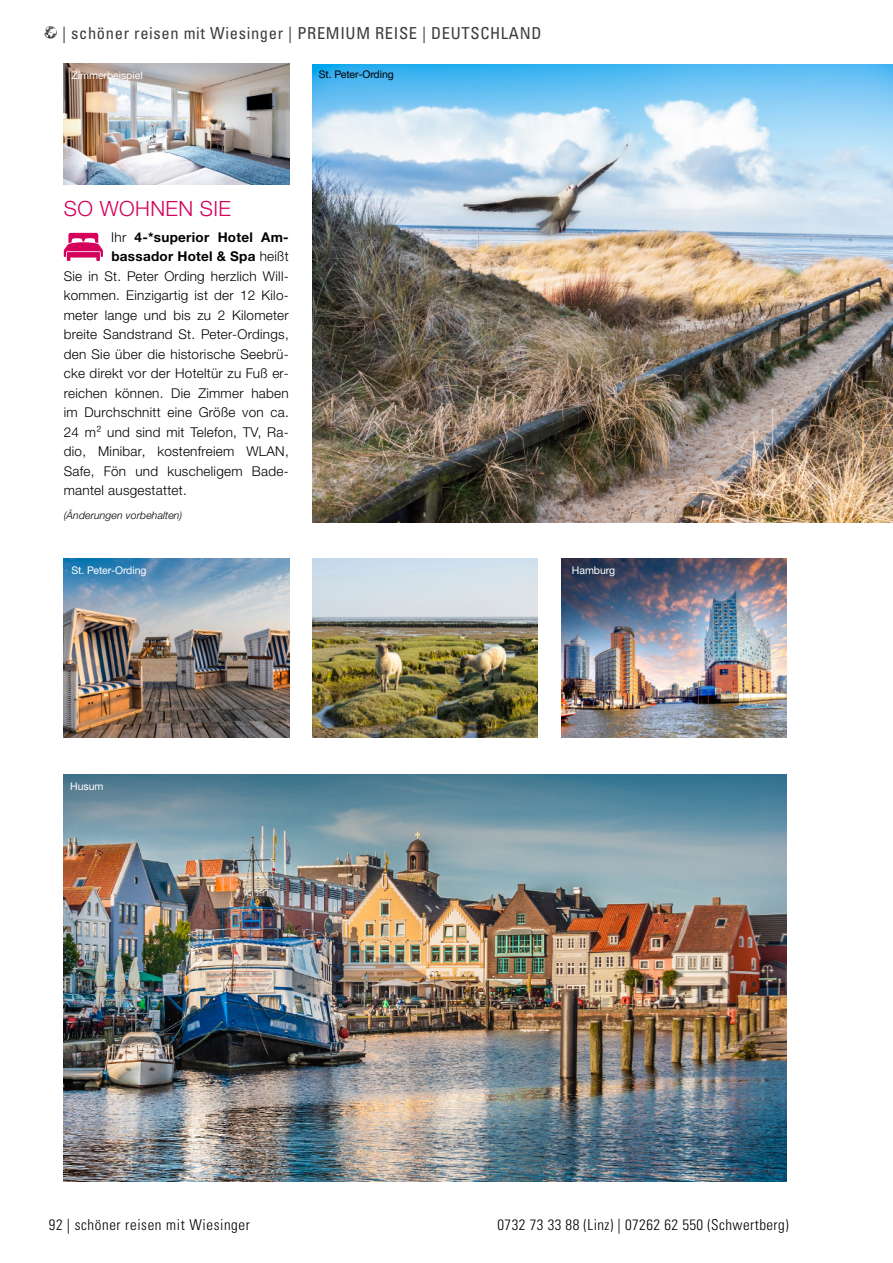
<style>
.page{position:relative;width:893px;height:1263px;background:#fff}
.page>*{position:absolute;margin:0;border:0;box-sizing:border-box;transform-origin:0 0}
.h2_linksbündig_pink{font:300 21px "Helvetica Neue LTW1 G";letter-spacing:.02em;color:#d4005a}
.t1{font:condensed 16.5px "Univers";letter-spacing:.04em;color:#3c3c3b}
.t2{font:300 condensed 15px "Univers";letter-spacing:.03em;color:#000}
.Reisetexte{font:300 13.5px "Helvetica Neue LTW1 G";letter-spacing:.02em;color:#000}
.Reisetexte-2{font:700 13.5px "Helvetica Neue LTW1 G";letter-spacing:.02em;color:#000}
.Bildtext_weiss{font:10.5px "Helvetica Neue LTW1 G";letter-spacing:-.005em;color:#fff}
.Sidenotes{font:italic 300 10.5px "Helvetica Neue LTW1 G";letter-spacing:.01em;color:#000}
.Bildtext_schwarz{font:10.5px "Helvetica Neue LTW1 G";letter-spacing:-.005em;color:#000}
.s1{font-weight:300}
</style>
<div class="page">
<img style="left:313px;top:559px;width:225px;height:178px">
<img style="left:64px;top:559px;width:225px;height:178px">
<img style="left:561px;top:559px;width:226px;height:178px">
<svg style="left:44px;top:26px;width:13px;height:13px"></svg>
<img style="left:313px;top:64px;width:580px;height:458px">
<svg style="left:64px;top:233px;width:39px;height:28px"></svg>
<img style="left:64px;top:774px;width:723px;height:407px">
<img style="left:64px;top:64px;width:225px;height:121px">
<p class="t1" style="left:62px;top:22px;width:481px">| schöner reisen mit Wiesinger | PREMIUM REISE | DEUTSCHLAND</p>
<p class="Bildtext_weiss" style="left:72px;top:69px;width:73px">Zimmerbeispiel</p>
<p class="Bildtext_schwarz" style="left:319px;top:67px;width:76px">St. Peter-Ording</p>
<p class="h2_linksbündig_pink" style="left:64px;top:196px;width:169px">SO WOHNEN SIE</p>
<p class="Reisetexte-2" style="left:111px;top:229px;width:179px"><span class="s1">Ihr</span> 4-*superior Hotel Am-</p>
<p class="Reisetexte-2" style="left:111px;top:248px;width:179px">bassador Hotel &amp; Spa <span class="s1">heißt</span></p>
<p class="Reisetexte" style="left:64px;top:268px;width:226px">Sie in St. Peter Ording herzlich Will-</p>
<p class="Reisetexte" style="left:64px;top:287px;width:226px">kommen. Einzigartig ist der 12 Kilo-</p>
<p class="Reisetexte" style="left:64px;top:307px;width:226px">meter lange und bis zu 2 Kilometer</p>
<p class="Reisetexte" style="left:64px;top:326px;width:227px">breite Sandstrand St. Peter-Ordings,</p>
<p class="Reisetexte" style="left:64px;top:346px;width:226px">den Sie über die historische Seebrü-</p>
<p class="Reisetexte" style="left:64px;top:365px;width:226px">cke direkt vor der Hoteltür zu Fuß er-</p>
<p class="Reisetexte" style="left:64px;top:385px;width:227px">reichen können. Die Zimmer haben</p>
<p class="Reisetexte" style="left:64px;top:404px;width:227px">im Durchschnitt eine Größe von ca.</p>
<p class="Reisetexte" style="left:64px;top:424px;width:226px">24 m² und sind mit Telefon, TV, Ra-</p>
<p class="Reisetexte" style="left:64px;top:443px;width:227px">dio, Minibar, kostenfreiem WLAN,</p>
<p class="Reisetexte" style="left:64px;top:463px;width:226px">Safe, Fön und kuscheligem Bade-</p>
<p class="Reisetexte" style="left:64px;top:482px;width:125px">mantel ausgestattet.</p>
<p class="Sidenotes" style="left:64px;top:509px;width:120px">(Änderungen vorbehalten)</p>
<p class="Bildtext_weiss" style="left:72px;top:564px;width:76px">St. Peter-Ording</p>
<p class="Bildtext_weiss" style="left:572px;top:564px;width:45px">Hamburg</p>
<p class="Bildtext_weiss" style="left:70px;top:780px;width:35px">Husum</p>
<p class="t2" style="left:49px;top:1216px;width:203px">92 | schöner reisen mit Wiesinger</p>
<p class="t2" style="left:497px;top:1216px;width:293px">0732 73 33 88 (Linz) | 07262 62 550 (Schwertberg)</p>
</div>
